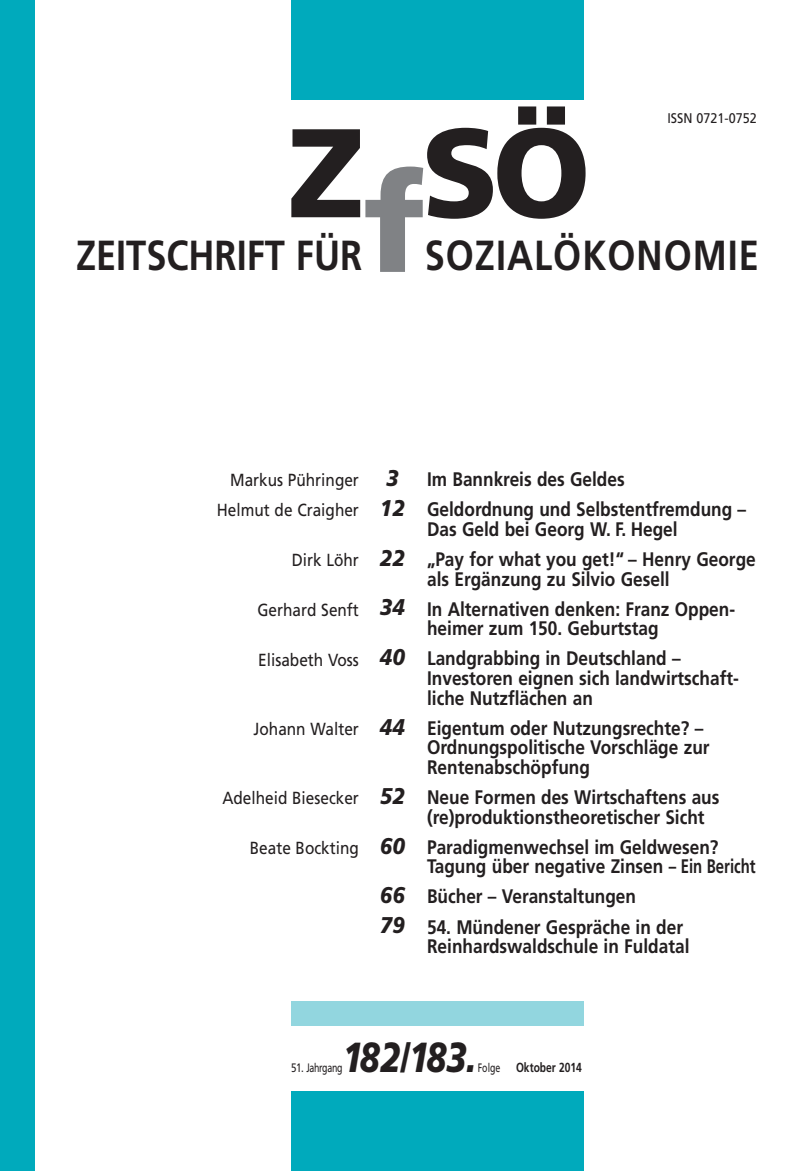
<style>
.page{position:relative;width:804px;height:1171px;background:#fff}
.page>*{position:absolute;margin:0;border:0;box-sizing:border-box;transform-origin:0 0}
.t1{font:900 138.25px "Frutiger";color:#808285}
.t2{font:900 126px "Frutiger";color:#231f20}
.t3{font:700 42px "Frutiger";color:#231f20;scale:.86 1}
.t4{font:700 42px "Frutiger";letter-spacing:.03em;color:#231f20;scale:.86 1}
.t5{font:italic 900 42px "Frutiger";letter-spacing:-.055em;color:#231f20;scale:.8 1}
.t6{font:italic 900 22.75px/49.7px "Frutiger";color:#231f20;text-align:justify;scale:.9 1}
.t7{font:700 19.6px/19.6px "Frutiger";color:#231f20;scale:.88 1}
.t8{font:17.5px/30.1px "Frutiger";color:#231f20;text-align:right;scale:.88 1}
.t9{font:14px "Frutiger";color:#231f20;scale:.9 1}
.t10{font:700 13.12px "Frutiger";color:#231f20;scale:.78 1}
.t11{font:12.25px "Frutiger";letter-spacing:-.035em;color:#231f20;scale:.8 1}
.s1{font-weight:400;font-size:12.25px}
</style>
<div class="page">
<div style="left:0;top:0;width:35px;height:1171px;background:#00aabc"></div>
<div style="left:291px;top:0;width:292px;height:99px;background:#00aabc"></div>
<div style="left:291px;top:1092px;width:292px;height:79px;background:#00aabc"></div>
<div style="left:291px;top:1001px;width:292px;height:25px;background:#92d6df"></div>
<h2 class="t2" style="left:288px;top:123px;width:304px">Z SÖ</h2>
<p class="t9" style="left:667px;top:113px;width:101px">ISSN 0721-0752</p>
<h1 class="t1" style="left:363px;top:168px;width:63px">f</h1>
<h3 class="t3" style="left:76px;top:238px;width:334px">ZEITSCHRIFT FÜR</h3>
<h3 class="t4" style="left:425px;top:238px;width:390px">SOZIALÖKONOMIE</h3>
<p class="t8" style="left:217px;top:466px;width:163px">Markus Pühringer<br>Helmut de Craigher</p>
<p class="t8" style="left:292px;top:546px;width:78px">Dirk Löhr</p>
<p class="t8" style="left:257px;top:596px;width:117px">Gerhard Senft</p>
<p class="t8" style="left:258px;top:646px;width:116px">Elisabeth Voss</p>
<p class="t6" style="left:380px;top:465px;width:29px;line-height:30.1px">3<br>12</p>
<p class="t6" style="left:380px;top:535px;width:29px">22<br>34<br>40</p>
<p class="t8" style="left:253px;top:715px;width:121px">Johann Walter</p>
<p class="t6" style="left:380px;top:703px;width:29px">44</p>
<p class="t8" style="left:222px;top:784px;width:157px">Adelheid Biesecker</p>
<p class="t8" style="left:250px;top:834px;width:125px">Beate Bockting</p>
<p class="t6" style="left:380px;top:773px;width:29px">52<br>60<br>66</p>
<p class="t6" style="left:380px;top:902px;width:29px">79</p>
<p class="t7" style="left:427px;top:466px;width:364px;line-height:30.1px">Im Bannkreis des Geldes<br>Geldordnung und Selbstentfremdung –</p>
<p class="t7" style="left:427px;top:515px;width:375px;line-height:30.1px">Das Geld bei Georg W. F. Hegel<br>„Pay for what you get!“ – Henry George</p>
<p class="t7" style="left:427px;top:565px;width:351px;line-height:30.1px">als Ergänzung zu Silvio Gesell<br>In Alternativen denken: Franz Oppen-</p>
<p class="t7" style="left:427px;top:615px;width:290px;line-height:30.1px">heimer zum 150. Geburtstag<br>Landgrabbing in Deutschland –</p>
<p class="t7" style="left:427px;top:670px;width:356px">Investoren eignen sich landwirtschaft&shy;liche Nutzflächen an</p>
<p class="t7" style="left:427px;top:719px;width:322px">Eigentum oder Nutzungsrechte? –<br>Ordnungspolitische Vorschläge zur<br>Rentenabschöpfung</p>
<p class="t7" style="left:427px;top:789px;width:334px">Neue Formen des Wirtschaftens aus (re)produktionstheoretischer Sicht</p>
<p class="t7" style="left:427px;top:838px;width:375px">Paradigmenwechsel im Geldwesen?<br>Tagung über negative Zinsen – Ein Bericht</p>
<p class="t7" style="left:427px;top:888px;width:239px">Bücher – Veranstaltungen</p>
<p class="t7" style="left:427px;top:918px;width:300px">54. Mündener Gespräche in der<br>Reinhardswaldschule in Fuldatal</p>
<h3 class="t5" style="left:342px;top:1040px;width:169px">182/183.</h3>
<p class="t10" style="left:478px;top:1061px;width:135px"><span class="s1">Folge</span> Oktober 2014</p>
<p class="t11" style="left:291px;top:1062px;width:66px">51. Jahrgang</p>
</div>
